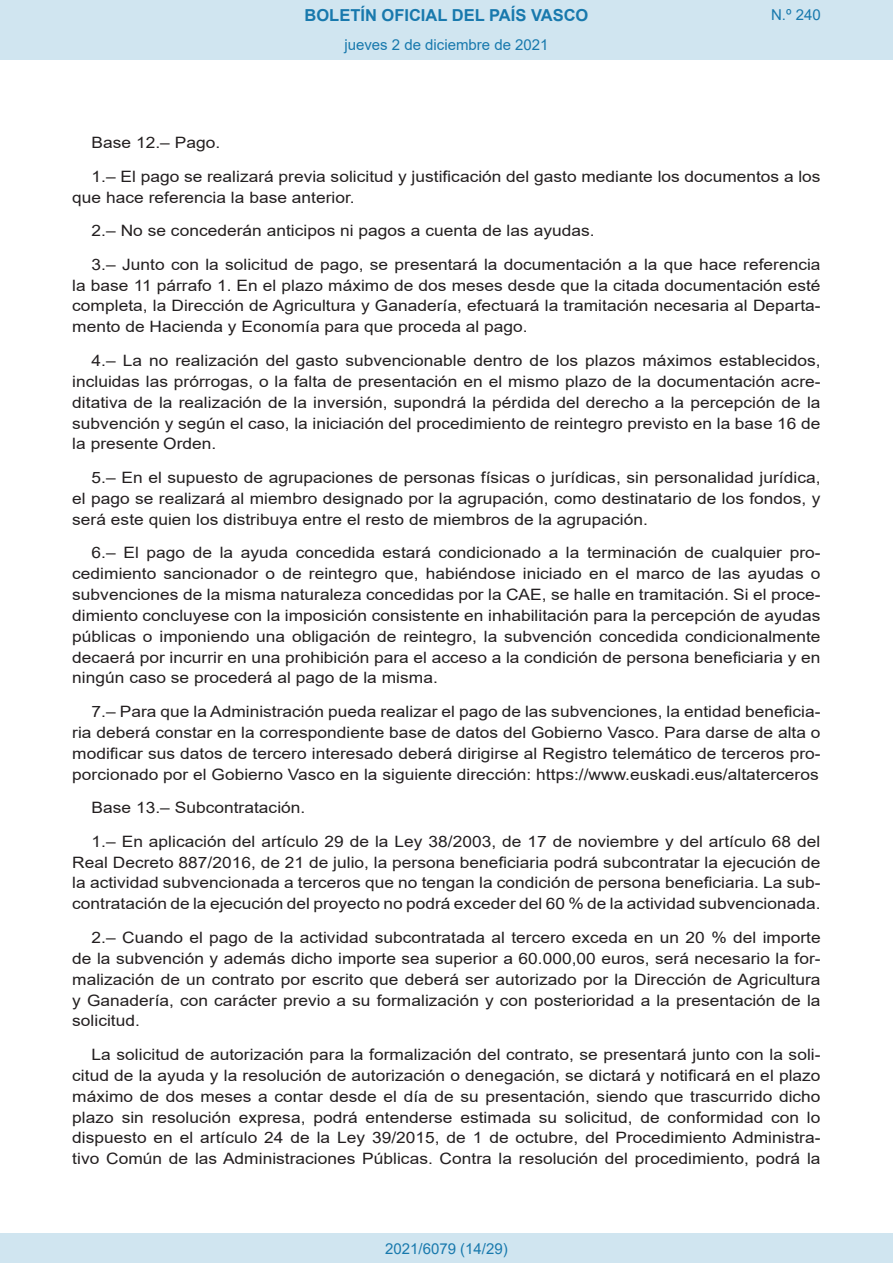
<style>
.page{position:relative;width:893px;height:1263px;background:#fff}
.page>*{position:absolute;margin:0;border:0;box-sizing:border-box;transform-origin:0 0}
.t1{font:700 16.5px "Arial";color:#1879ad}
.BOPVDetalle{font:15.6px/20.9px "Arial";color:#231f20;text-align:justify;scale:1.11 1}
.Paginacion_Centro{font:15px "Arial";color:#1879ad}
</style>
<div class="page">
<div style="left:0;top:0;width:893px;height:60px;background:#d0e5f0"></div>
<div style="left:0;top:1233px;width:893px;height:30px;background:#d0e5f0"></div>
<p class="t1" style="left:305px;top:3px;width:285px">BOLETÍN OFICIAL DEL PAÍS VASCO</p>
<p class="Paginacion_Centro" style="left:344px;top:35px;width:206px">jueves 2 de diciembre de 2021</p>
<p class="Paginacion_Centro" style="left:771px;top:5px;width:51px">N.º 240</p>
<p class="BOPVDetalle" style="left:92px;top:132px;width:117px">Base 12.– Pago.</p>
<p class="BOPVDetalle" style="left:72px;top:166px;width:676px;text-indent:19px">1.– El pago se realizará previa solicitud y justificación del gasto mediante los documentos a los que hace referencia la base anterior.</p>
<p class="BOPVDetalle" style="left:92px;top:220px;width:455px">2.– No se concederán anticipos ni pagos a cuenta de las ayudas.</p>
<p class="BOPVDetalle" style="left:72px;top:254px;width:676px;text-indent:19px">3.– Junto con la solicitud de pago, se presentará la documentación a la que hace referencia la base 11 párrafo 1. En el plazo máximo de dos meses desde que la citada documentación esté completa, la Dirección de Agricultura y Ganadería, efectuará la tramitación necesaria al Departa&shy;mento de Hacienda y Economía para que proceda al pago.</p>
<p class="BOPVDetalle" style="left:72px;top:350px;width:676px;text-indent:19px">4.– La no realización del gasto subvencionable dentro de los plazos máximos establecidos, incluidas las prórrogas, o la falta de presentación en el mismo plazo de la documentación acre&shy;ditativa de la realización de la inversión, supondrá la pérdida del derecho a la percepción de la subvención y según el caso, la iniciación del procedimiento de reintegro previsto en la base 16 de la presente Orden.</p>
<p class="BOPVDetalle" style="left:72px;top:467px;width:676px;text-indent:19px">5.– En el supuesto de agrupaciones de personas físicas o jurídicas, sin personalidad jurídica, el pago se realizará al miembro designado por la agrupación, como destinatario de los fondos, y será este quien los distribuya entre el resto de miembros de la agrupación.</p>
<p class="BOPVDetalle" style="left:72px;top:542px;width:676px;text-indent:19px">6.– El pago de la ayuda concedida estará condicionado a la terminación de cualquier pro&shy;cedimiento sancionador o de reintegro que, habiéndose iniciado en el marco de las ayudas o subvenciones de la misma naturaleza concedidas por la CAE, se halle en tramitación. Si el proce&shy;dimiento concluyese con la imposición consistente en inhabilitación para la percepción de ayudas públicas o imponiendo una obligación de reintegro, la subvención concedida condicionalmente decaerá por incurrir en una prohibición para el acceso a la condición de persona beneficiaria y en ningún caso se procederá al pago de la misma.</p>
<p class="BOPVDetalle" style="left:72px;top:701px;width:676px;text-indent:19px">7.– Para que la Administración pueda realizar el pago de las subvenciones, la entidad beneficia&shy;ria deberá constar en la correspondiente base de datos del Gobierno Vasco. Para darse de alta o modificar sus datos de tercero interesado deberá dirigirse al Registro telemático de terceros pro&shy;porcionado por el Gobierno Vasco en la siguiente dirección: https://www.euskadi.eus/altaterceros</p>
<p class="BOPVDetalle" style="left:92px;top:797px;width:194px">Base 13.– Subcontratación.</p>
<p class="BOPVDetalle" style="left:72px;top:831px;width:676px;text-indent:19px">1.– En aplicación del artículo 29 de la Ley 38/2003, de 17 de noviembre y del artículo 68 del Real Decreto 887/2016, de 21 de julio, la persona beneficiaria podrá subcontratar la ejecución de la actividad subvencionada a terceros que no tengan la condición de persona beneficiaria. La sub&shy;contratación de la ejecución del proyecto no podrá exceder del 60 % de la actividad subvencionada.</p>
<p class="BOPVDetalle" style="left:72px;top:927px;width:676px;text-indent:19px">2.– Cuando el pago de la actividad subcontratada al tercero exceda en un 20 % del importe de la subvención y además dicho importe sea superior a 60.000,00 euros, será necesario la for&shy;malización de un contrato por escrito que deberá ser autorizado por la Dirección de Agricultura y Ganadería, con carácter previo a su formalización y con posterioridad a la presentación de la solicitud.</p>
<p class="BOPVDetalle" style="left:72px;top:1044px;width:676px;text-indent:19px">La solicitud de autorización para la formalización del contrato, se presentará junto con la soli&shy;citud de la ayuda y la resolución de autorización o denegación, se dictará y notificará en el plazo máximo de dos meses a contar desde el día de su presentación, siendo que trascurrido dicho plazo sin resolución expresa, podrá entenderse estimada su solicitud, de conformidad con lo dispuesto en el artículo 24 de la Ley 39/2015, de 1 de octubre, del Procedimiento Administra&shy;tivo Común de las Administraciones Públicas. Contra la resolución del procedimiento, podrá la</p>
<p class="Paginacion_Centro" style="left:385px;top:1238px;width:124px">2021/6079 (14/29)</p>
</div>
